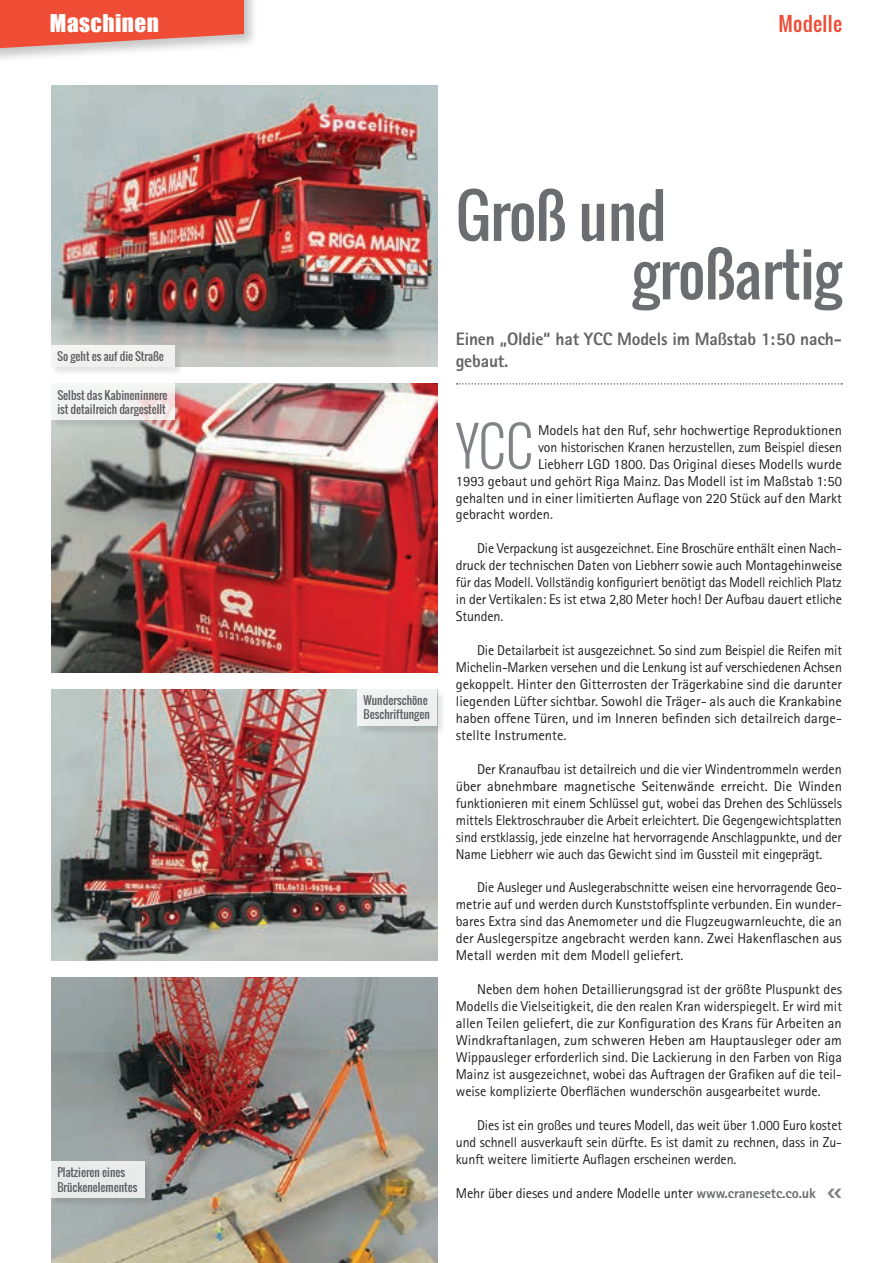
<style>
.page{position:relative;width:893px;height:1263px;background:#fff}
.page>*{position:absolute;margin:0;border:0;box-sizing:border-box;transform-origin:0 0}
.t1{font:59.25px/58.5px "Oswald";letter-spacing:-.01em;color:#6c6d70}
.t2{font:300 54.6px "Oswald";color:#808285}
.t3{font:22.5px "Impact";letter-spacing:.02em;color:#fff}
.t4{font:19.5px "Oswald";letter-spacing:.015em;color:#ef4d35}
.t5{font:800 18px/21.6px "Rotis Sans Serif";letter-spacing:-.01em;color:#636366}
.t6{font:14.25px/17px "Rotis Sans Serif";color:#231f20;text-align:justify}
.t7{font:11.25px/14.4px "Oswald";color:#5f5f62}
.s1{font-weight:800;color:#6c6d70}
</style>
<div class="page">
<div style="left:0;top:0;width:259px;height:63px;background:#231f20;opacity:.25"></div>
<svg style="left:0;top:0;width:244px;height:49px;background:#eb634f"></svg>
<img style="left:51px;top:977px;width:386px;height:286px">
<svg style="left:457px;top:383px;width:385px;height:2px"></svg>
<img style="left:51px;top:86px;width:386px;height:281px">
<div style="left:51px;top:345px;width:132px;height:31px;background:#231f20;opacity:.15"></div>
<div style="left:51px;top:345px;width:123px;height:22px;background:#f0f1f0"></div>
<img style="left:51px;top:689px;width:386px;height:271px">
<div style="left:357px;top:689px;width:89px;height:45px;background:#231f20;opacity:.15"></div>
<div style="left:357px;top:689px;width:80px;height:36px;background:#eef0ef"></div>
<img style="left:51px;top:384px;width:386px;height:288px">
<div style="left:51px;top:384px;width:133px;height:45px;background:#231f20;opacity:.15"></div>
<svg style="left:51px;top:384px;width:123px;height:36px;fill:#f1f2f1"></svg>
<div style="left:51px;top:1161px;width:103px;height:46px;background:#231f20;opacity:.15"></div>
<div style="left:51px;top:1161px;width:94px;height:36px;background:#e9eaea"></div>
<h3 class="t3" style="left:50px;top:6px;width:110px">Maschinen</h3>
<h3 class="t4" style="left:778px;top:9px;width:65px">Modelle</h3>
<p class="t7" style="left:57px;top:349px;width:108px">So geht es auf die Straße</p>
<p class="t7" style="left:57px;top:388px;width:112px">Selbst das Kabineninnere ist detailreich dargestellt</p>
<p class="t7" style="left:57px;top:1165px;width:82px">Platzieren eines<br>Brückenelementes</p>
<p class="t7" style="left:364px;top:693px;width:68px">Wunderschöne<br>Beschriftungen</p>
<h1 class="t1" style="left:632px;top:186px;width:212px;text-indent:-176px">Groß und großartig</h1>
<p class="t5" style="left:456px;top:328px;width:388px">Einen „Oldie“ hat YCC Models im Maßstab 1:50 nach&shy;gebaut.</p>
<h2 class="t2" style="left:456px;top:409px;width:79px">YCC</h2>
<p class="t6" style="left:538px;top:421px;width:305px">Models hat den Ruf, sehr hochwertige Reproduktionen</p>
<p class="t6" style="left:538px;top:438px;width:305px">von historischen Kranen herzustellen, zum Beispiel diesen</p>
<p class="t6" style="left:538px;top:455px;width:305px">Liebherr LGD 1800. Das Original dieses Modells wurde</p>
<p class="t6" style="left:456px;top:472px;width:388px">1993 gebaut und gehört Riga Mainz. Das Modell ist im Maßstab 1:50</p>
<p class="t6" style="left:456px;top:489px;width:388px">gehalten und in einer limitierten Auflage von 220 Stück auf den Markt</p>
<p class="t6" style="left:456px;top:506px;width:99px">gebracht worden.</p>
<p class="t6" style="left:456px;top:540px;width:388px;text-indent:21px">Die Verpackung ist ausgezeichnet. Eine Broschüre enthält einen Nach&shy;druck der technischen Daten von Liebherr sowie auch Montagehinweise für das Modell. Vollständig konfiguriert benötigt das Modell reichlich Platz in der Vertikalen: Es ist etwa 2,80 Meter hoch! Der Aufbau dauert etliche Stunden.</p>
<p class="t6" style="left:456px;top:642px;width:388px;text-indent:21px">Die Detailarbeit ist ausgezeichnet. So sind zum Beispiel die Reifen mit Michelin-Marken versehen und die Lenkung ist auf verschiedenen Achsen gekoppelt. Hinter den Gitterrosten der Trägerkabine sind die darunter liegenden Lüfter sichtbar. Sowohl die Träger- als auch die Krankabine haben offene Türen, und im Inneren befinden sich detailreich darge&shy;stellte Instrumente.</p>
<p class="t6" style="left:456px;top:760px;width:388px;text-indent:21px">Der Kranaufbau ist detailreich und die vier Windentrommeln werden über abnehmbare magnetische Seitenwände erreicht. Die Winden funktionieren mit einem Schlüssel gut, wobei das Drehen des Schlüssels mittels Elektroschrauber die Arbeit erleichtert. Die Gegengewichtsplatten sind erstklassig, jede einzelne hat hervorragende Anschlagpunkte, und der Name Liebherr wie auch das Gewicht sind im Gussteil mit eingeprägt.</p>
<p class="t6" style="left:456px;top:879px;width:388px;text-indent:21px">Die Ausleger und Auslegerabschnitte weisen eine hervorragende Geo&shy;metrie auf und werden durch Kunststoffsplinte verbunden. Ein wunder&shy;bares Extra sind das Anemometer und die Flugzeugwarnleuchte, die an der Auslegerspitze angebracht werden kann. Zwei Hakenflaschen aus Metall werden mit dem Modell geliefert.</p>
<p class="t6" style="left:456px;top:981px;width:388px;text-indent:21px">Neben dem hohen Detaillierungsgrad ist der größte Pluspunkt des Modells die Vielseitigkeit, die den realen Kran widerspiegelt. Er wird mit allen Teilen geliefert, die zur Konfiguration des Krans für Arbeiten an Windkraftanlagen, zum schweren Heben am Hauptausleger oder am Wippausleger erforderlich sind. Die Lackierung in den Farben von Riga Mainz ist ausgezeichnet, wobei das Auftragen der Grafiken auf die teil&shy;weise komplizierte Oberflächen wunderschön ausgearbeitet wurde.</p>
<p class="t6" style="left:456px;top:1116px;width:388px;text-indent:21px">Dies ist ein großes und teures Modell, das weit über 1.000 Euro kostet und schnell ausverkauft sein dürfte. Es ist damit zu rechnen, dass in Zu&shy;kunft weitere limitierte Auflagen erscheinen werden.</p>
<p class="t6" style="left:456px;top:1184px;width:362px">Mehr über dieses und andere Modelle unter <span class="s1">www.cranesetc.co.uk</span></p>
</div>
